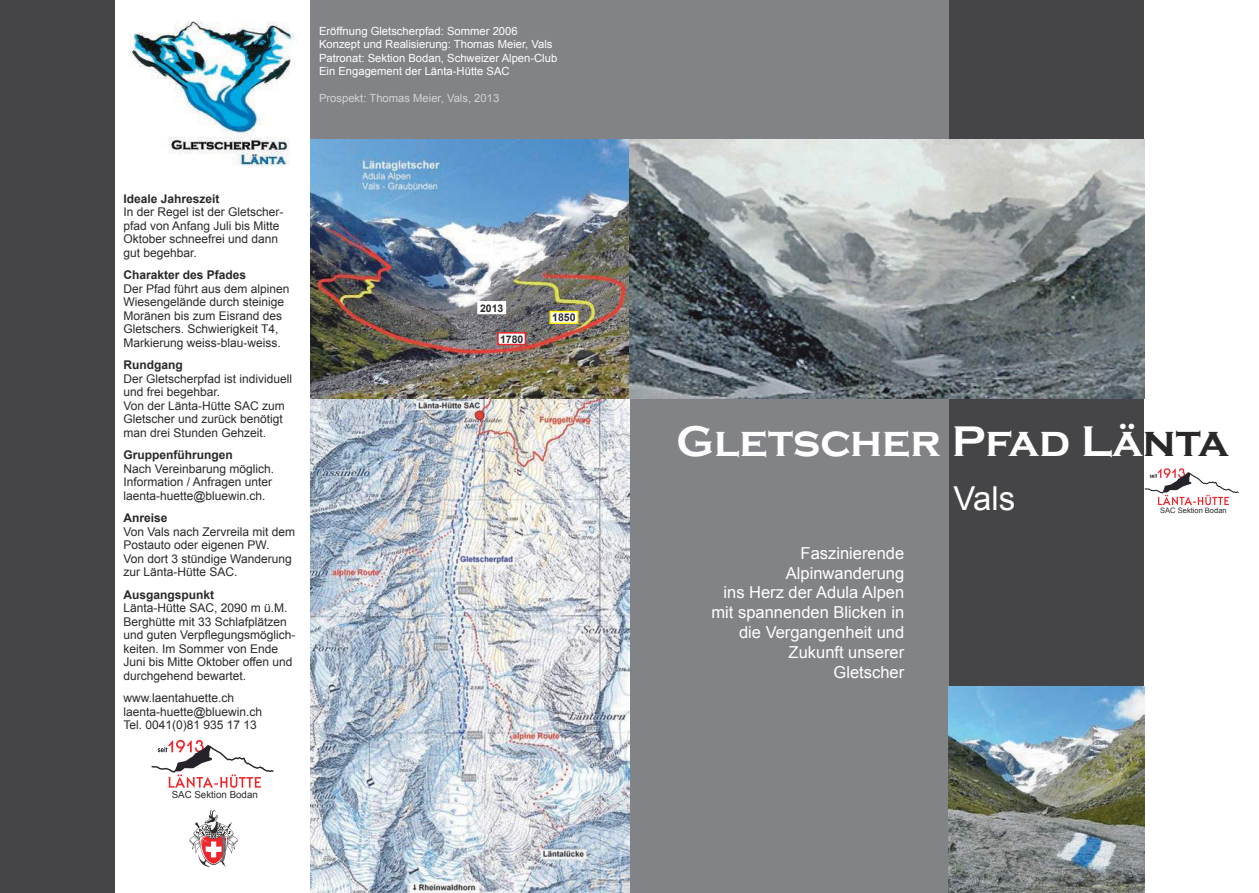
<style>
.page{position:relative;width:1259px;height:893px;background:#fff}
.page>*{position:absolute;margin:0;border:0;box-sizing:border-box;transform-origin:0 0}
.t1{font:700 44.1px "Copperplate Gothic";color:#fff}
.t2{font:33px "Arial";color:#fff}
.t3{font:16.5px/19.8px "Arial";color:#fff;text-align:right}
.t4{font:12px/13.5px "Arial";color:#2b2829}
.t5{font:700 12px "Arial";color:#2b2829}
.t6{font:11.25px/13.5px "Arial";color:#fff}
.t7{font:11.25px "Arial";color:#d1d3d4}
.t8{font:700 10.5px "Arial";color:#2b2829}
.t9{font:9.75px "Arial";color:#2b2829}
.t10{font:7.5px "Arial";color:#2b2829}
.s1{color:#2b2829}
</style>
<div class="page">
<div style="left:948px;top:0;width:196px;height:893px;background:#454446"></div>
<div style="left:310px;top:0;width:638px;height:893px;background:#828386"></div>
<div style="left:0;top:0;width:115px;height:893px;background:#454446"></div>
<img style="left:128px;top:21px;width:167px;height:146px">
<img style="left:310px;top:139px;width:319px;height:754px">
<img style="left:629px;top:139px;width:515px;height:260px">
<img style="left:948px;top:686px;width:196px;height:207px">
<svg style="left:189px;top:810px;width:49px;height:57px"></svg>
<svg style="left:151px;top:740px;width:123px;height:48px"></svg>
<svg style="left:1144px;top:468px;width:94px;height:37px"></svg>
<div style="left:478px;top:302px;width:27px;height:11px;background:#fff"></div>
<div style="left:477px;top:301px;width:29px;height:13px;border:2px solid #fff"></div>
<div style="left:498px;top:333px;width:27px;height:12px;background:#fff"></div>
<div style="left:497px;top:332px;width:29px;height:13px;border:2px solid #ed262c"></div>
<div style="left:550px;top:312px;width:28px;height:11px;background:#fff"></div>
<div style="left:549px;top:311px;width:29px;height:13px;border:2px solid #fff200"></div>
<p class="t6" style="left:319px;top:25px;width:240px">Eröffnung Gletscherpfad: Sommer 2006<br>Konzept und Realisierung: Thomas Meier, Vals Patronat: Sektion Bodan, Schweizer Alpen-Club Ein Engagement der Länta-Hütte SAC</p>
<p class="t7" style="left:319px;top:94px;width:182px">Prospekt: Thomas Meier, Vals, 2013</p>
<p class="t5" style="left:123px;top:194px;width:98px">Ideale Jahreszeit</p>
<p class="t4" style="left:123px;top:206px;width:162px">In der Regel ist der Gletscher&shy;pfad von Anfang Juli bis Mitte<br>Oktober schneefrei und dann gut begehbar.</p>
<p class="t5" style="left:123px;top:270px;width:124px">Charakter des Pfades</p>
<p class="t4" style="left:123px;top:283px;width:168px">Der Pfad führt aus dem alpinen<br>Wiesengelände durch steinige<br>Moränen bis zum Eisrand des<br>Gletschers. Schwierigkeit T4,<br>Markierung weiss-blau-weiss.</p>
<p class="t5" style="left:123px;top:360px;width:61px">Rundgang</p>
<p class="t4" style="left:123px;top:373px;width:170px">Der Gletscherpfad ist individuell und frei begehbar.<br>Von der Länta-Hütte SAC zum<br>Gletscher und zurück benötigt man drei Stunden Gehzeit.</p>
<p class="t5" style="left:123px;top:450px;width:111px">Gruppenführungen</p>
<p class="t4" style="left:123px;top:463px;width:152px">Nach Vereinbarung möglich.<br>Information / Anfragen unter laenta-huette@bluewin.ch.</p>
<p class="t5" style="left:123px;top:513px;width:46px">Anreise</p>
<p class="t4" style="left:123px;top:526px;width:173px">Von Vals nach Zervreila mit dem<br>Postauto oder eigenen PW.<br>Von dort 3 stündige Wanderung zur Länta-Hütte SAC.</p>
<p class="t5" style="left:123px;top:590px;width:92px">Ausgangspunkt</p>
<p class="t4" style="left:123px;top:602px;width:174px">Länta-Hütte SAC, 2090 m ü.M.<br>Berghütte mit 33 Schlafplätzen und guten Verpflegungsmöglich&shy;keiten. Im Sommer von Ende<br>Juni bis Mitte Oktober offen und durchgehend bewartet.</p>
<p class="t4" style="left:123px;top:692px;width:140px">www.laentahuette.ch laenta-huette@bluewin.ch<br>Tel. 0041(0)81 935 17 13</p>
<p class="t9" style="left:172px;top:790px;width:88px">SAC Sektion Bodan</p>
<p class="t8" style="left:480px;top:304px;width:25px">2013</p>
<p class="t8" style="left:500px;top:335px;width:25px">1780</p>
<p class="t8" style="left:552px;top:314px;width:25px">1850</p>
<h1 class="t1" style="left:676px;top:415px;width:554px">Gletscher Pfad Lä<span class="s1">nta</span></h1>
<h2 class="t2" style="left:953px;top:486px;width:63px">Vals</h2>
<h3 class="t3" style="left:711px;top:545px;width:194px">Faszinierende<br>Alpinwanderung<br>ins Herz der Adula Alpen mit spannenden Blicken in die Vergangenheit und<br>Zukunft unserer<br>Gletscher</h3>
<p class="t10" style="left:1160px;top:507px;width:68px">SAC Sektion Bodan</p>
</div>
